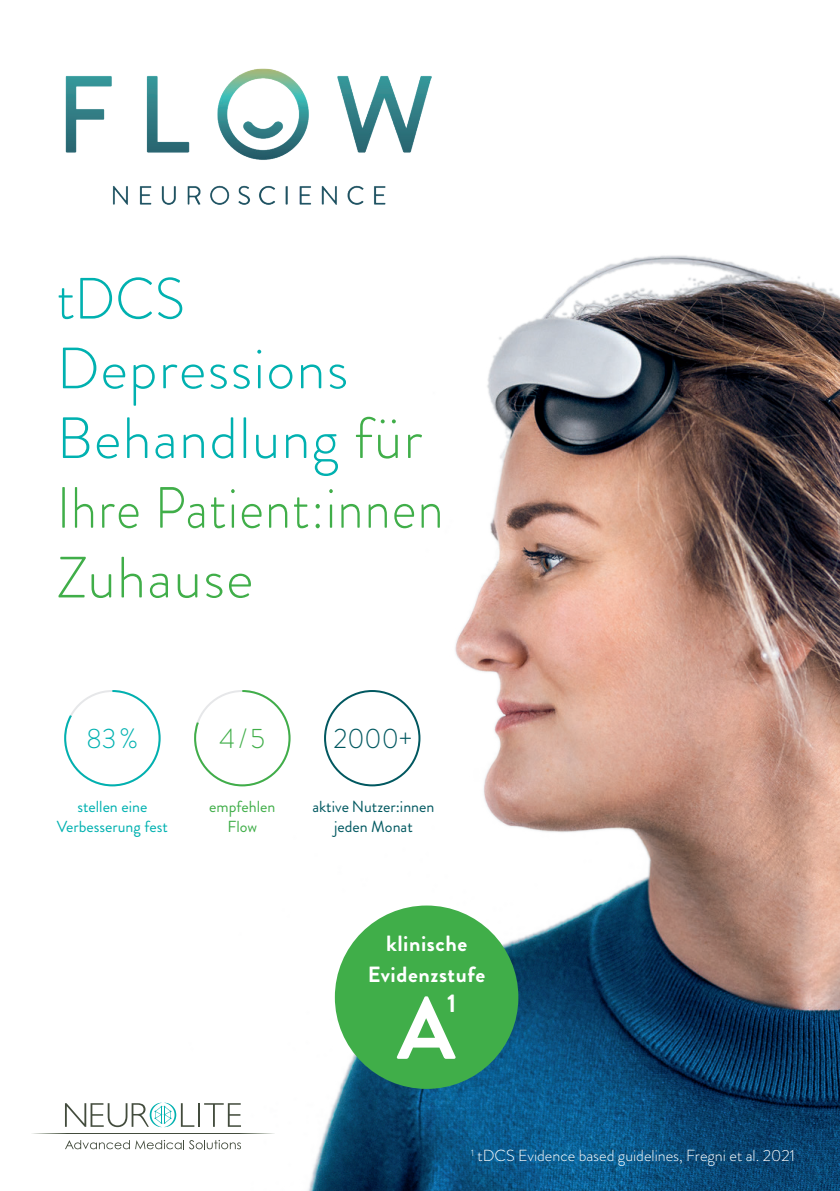
<style>
.page{position:relative;width:840px;height:1191px;background:#fff}
.page>*{position:absolute;margin:0;border:0;box-sizing:border-box;transform-origin:0 0}
.t1{font:700 88px "Brandon Grotesque";color:#fff}
.t2{font:300 58px/69.6px "Brandon Grotesque";letter-spacing:.025em;color:#40ae49}
.t3{font:300 28px "Brandon Grotesque";color:#015860;scale:.95 1}
.t4{font:300 28px "Brandon Grotesque";color:#00b1b0;scale:.95 1}
.t5{font:300 28px "Brandon Grotesque";color:#40ae49;scale:.95 1}
.t6{font:700 25.6px "Brandon Grotesque";color:#fff}
.t7{font:700 22px/30.8px "Brandon Grotesque";letter-spacing:.025em;color:#fff;text-align:center}
.t8{font:300 16px "Brandon Grotesque";color:#fff}
.t9{font:16px/20px "Brandon Grotesque";color:#015860;text-align:center}
.t10{font:16px/20px "Brandon Grotesque";color:#00b1b0;text-align:center}
.t11{font:16px/20px "Brandon Grotesque";color:#40ae49;text-align:center}
.s1{color:#00b1b0}
</style>
<div class="page">
<img style="left:65px;top:68px;width:366px;height:124px">
<img style="left:32px;top:192px;width:807px;height:999px">
<div style="left:334px;top:905px;width:184px;height:184px;background:#40ae49;border-radius:50%"></div>
<p class="t2" style="left:57px;top:264px;width:388px"><span class="s1">tDCS<br>Depressions<br>Behandlung</span> für<br>Ihre Patient:innen<br>Zuhause</p>
<p class="t4" style="left:87px;top:719px;width:56px">83%</p>
<p class="t5" style="left:219px;top:719px;width:49px">4/5</p>
<p class="t3" style="left:333px;top:719px;width:84px">2000+</p>
<p class="t10" style="left:57px;top:796px;width:113px">stellen eine<br>Verbesserung fest</p>
<p class="t11" style="left:209px;top:796px;width:68px">empfehlen<br>Flow</p>
<p class="t9" style="left:312px;top:796px;width:123px">aktive Nutzer:innen jeden Monat</p>
<p class="t7" style="left:368px;top:928px;width:119px">klinische<br>Evidenzstufe</p>
<h1 class="t1" style="left:397px;top:967px;width:60px">A</h1>
<p class="t6" style="left:447px;top:985px;width:11px">1</p>
<p class="t8" style="left:471px;top:1144px;width:325px"><sup>1</sup> tDCS Evidence based guidelines, Fregni et al. 2021</p>
</div>
